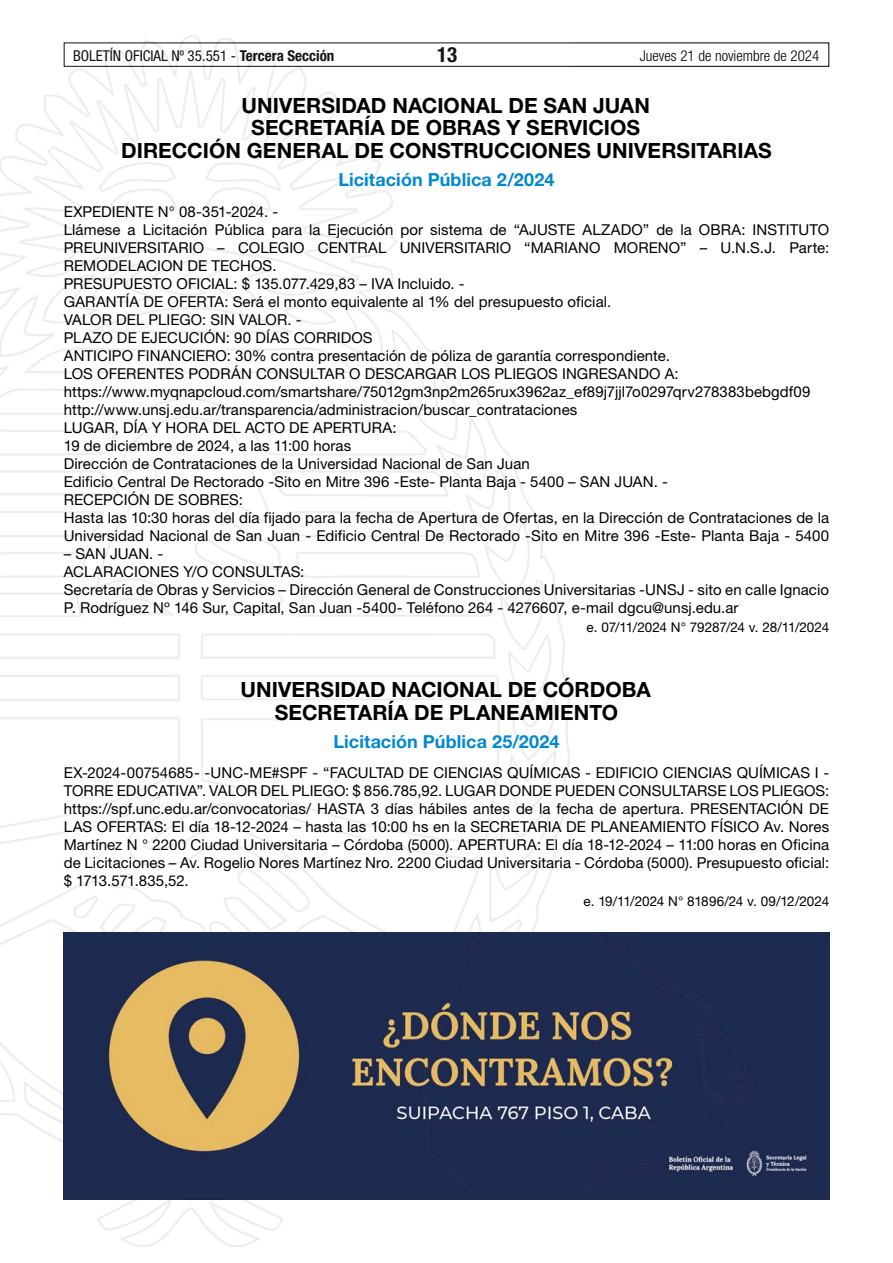
<style>
.page{position:relative;width:893px;height:1263px;background:#fff}
.page>*{position:absolute;margin:0;border:0;box-sizing:border-box;transform-origin:0 0}
.t1{font:700 21px/22.5px "Helvetica Neue LT Std";color:#000}
.t2{font:700 condensed 21px "Helvetica Neue LT Std";color:#000}
.t3{font:700 18px "Helvetica Neue LT Std";letter-spacing:.005em;color:#0089cf}
.t4{font:15px/18px "Helvetica Neue LT Std";letter-spacing:.005em;color:#000}
.t5{font:condensed 15px "Helvetica Neue LT Std";color:#000}
.t6{font:300 condensed 15px "Helvetica Neue LT Std";color:#000}
.t7{font:13.5px "Helvetica Neue LT Std";letter-spacing:-.015em;color:#000}
.s1{font-weight:700}
.s2{color:#fff}
</style>
<div class="page">
<div style="left:64px;top:43px;width:765px;height:24px;border:1px solid #000"></div>
<img style="left:0;top:35px;width:569px;height:1211px">
<img style="left:64px;top:932px;width:765px;height:267px">
<p class="t5" style="left:73px;top:47px;width:263px">BOLETÍN OFICIAL Nº 35.551 - <span class="s1">Tercera Sección</span></p>
<h1 class="t2" style="left:437px;top:42px;width:22px">13</h1>
<p class="t6" style="left:640px;top:47px;width:181px">Jueves 21 de noviembre de 2024</p>
<h1 class="t1" style="left:241px;top:94px;width:424px">UNIVERSIDAD NACIONAL DE SAN JUAN <span class="s2">-</span></h1>
<h1 class="t1" style="left:251px;top:116px;width:405px">SECRETARÍA DE OBRAS Y SERVICIOS <span class="s2">-</span></h1>
<h1 class="t1" style="left:121px;top:139px;width:652px">DIRECCIÓN GENERAL DE CONSTRUCCIONES UNIVERSITARIAS</h1>
<p class="t3" style="left:338px;top:168px;width:218px">Licitación Pública 2/2024</p>
<p class="t4" style="left:64px;top:202px;width:767px">EXPEDIENTE N° 08-351-2024. -<br>Llámese a Licitación Pública para la Ejecución por sistema de “AJUSTE ALZADO” de la OBRA: INSTITUTO PREUNIVERSITARIO – COLEGIO CENTRAL UNIVERSITARIO “MARIANO MORENO” – U.N.S.J. Parte:<br>REMODELACION DE TECHOS.<br>PRESUPUESTO OFICIAL: $ 135.077.429,83 – IVA Incluido. -<br>GARANTÍA DE OFERTA: Será el monto equivalente al 1% del presupuesto oficial.<br>VALOR DEL PLIEGO: SIN VALOR. -<br>PLAZO DE EJECUCIÓN: 90 DÍAS CORRIDOS<br>ANTICIPO FINANCIERO: 30% contra presentación de póliza de garantía correspondiente.<br>LOS OFERENTES PODRÁN CONSULTAR O DESCARGAR LOS PLIEGOS INGRESANDO A: https://www.myqnapcloud.com/smartshare/75012gm3np2m265rux3962az_ef89j7jjl7o0297qrv278383bebgdf09 http://www.unsj.edu.ar/transparencia/administracion/buscar_contrataciones<br>LUGAR, DÍA Y HORA DEL ACTO DE APERTURA:<br>19 de diciembre de 2024, a las 11:00 horas<br>Dirección de Contrataciones de la Universidad Nacional de San Juan<br>Edificio Central De Rectorado -Sito en Mitre 396 -Este- Planta Baja - 5400 – SAN JUAN. -<br>RECEPCIÓN DE SOBRES:<br>Hasta las 10:30 horas del día fijado para la fecha de Apertura de Ofertas, en la Dirección de Contrataciones de la Universidad Nacional de San Juan - Edificio Central De Rectorado -Sito en Mitre 396 -Este- Planta Baja - 5400</p>
<p class="t4" style="left:64px;top:544px;width:767px">– SAN JUAN. -<br>ACLARACIONES Y/O CONSULTAS:<br>Secretaría de Obras y Servicios – Dirección General de Construcciones Universitarias -UNSJ - sito en calle Ignacio P. Rodríguez Nº 146 Sur, Capital, San Juan -5400- Teléfono 264 - 4276607, e-mail dgcu@unsj.edu.ar</p>
<p class="t7" style="left:587px;top:619px;width:244px">e. 07/11/2024 N° 79287/24 v. 28/11/2024</p>
<h1 class="t1" style="left:275px;top:678px;width:392px;text-indent:-34px">UNIVERSIDAD NACIONAL DE CÓRDOBA <span class="s2">-<br></span>SECRETARÍA DE PLANEAMIENTO</h1>
<p class="t3" style="left:333px;top:730px;width:227px">Licitación Pública 25/2024</p>
<p class="t4" style="left:64px;top:764px;width:767px;text-align:justify">EX-2024-00754685- -UNC-ME#SPF - “FACULTAD DE CIENCIAS QUÍMICAS - EDIFICIO CIENCIAS QUÍMICAS I - TORRE EDUCATIVA”. VALOR DEL PLIEGO: $ 856.785,92. LUGAR DONDE PUEDEN CONSULTARSE LOS PLIEGOS: https://spf.unc.edu.ar/convocatorias/ HASTA 3 días hábiles antes de la fecha de apertura. PRESENTACIÓN DE LAS OFERTAS: El día 18-12-2024 – hasta las 10:00 hs en la SECRETARIA DE PLANEAMIENTO FÍSICO Av. Nores Martínez N ° 2200 Ciudad Universitaria – Córdoba (5000). APERTURA: El día 18-12-2024 – 11:00 horas en Oficina de Licitaciones – Av. Rogelio Nores Martínez Nro. 2200 Ciudad Universitaria - Córdoba (5000). Presupuesto oficial: $ 1713.571.835,52.</p>
<p class="t7" style="left:584px;top:893px;width:247px">e. 19/11/2024 N° 81896/24 v. 09/12/2024</p>
</div>
